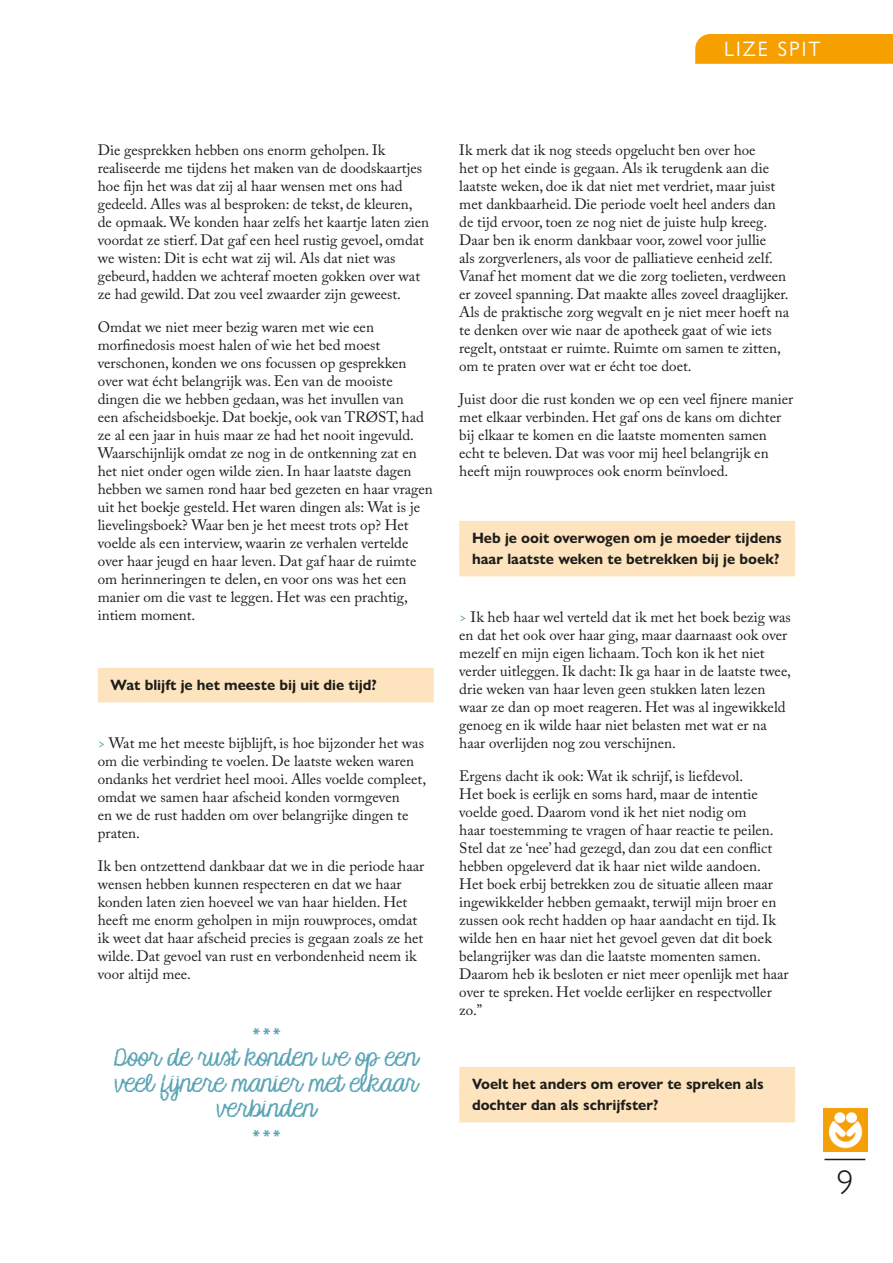
<style>
.page{position:relative;width:893px;height:1263px;background:#fff}
.page>*{position:absolute;margin:0;border:0;box-sizing:border-box;transform-origin:0 0}
.t1{font:300 34.5px "Gill Sans Nova";color:#1d1d1b}
.t2{font:24px/25.5px "KG Makes You Stronger";color:#5aa4b5;text-align:center}
.t3{font:21px "Gill Sans Nova";letter-spacing:.1em;color:#fff}
.t4{font:15px/18px "Adobe Caslon Pro";color:#1d1d1b}
.t5{font:700 15px/21px "Gill Sans Nova";color:#1d1d1b}
.s1{color:#5aa4b5}
</style>
<div class="page">
<hr style="left:824px;top:1159px;width:41px;height:1px;background:#1d1d1b">
<img style="left:824px;top:1108px;width:43px;height:44px">
<div style="left:98px;top:668px;width:336px;height:34px;background:#fee4be"></div>
<div style="left:459px;top:521px;width:336px;height:34px;background:#fee4be"></div>
<div style="left:459px;top:542px;width:336px;height:34px;background:#fee4be"></div>
<div style="left:459px;top:1067px;width:336px;height:34px;background:#fee4be"></div>
<div style="left:459px;top:1088px;width:336px;height:34px;background:#fee4be"></div>
<div style="left:695px;top:34px;width:198px;height:30px;background:#f6a000"></div>
<h3 class="t3" style="left:724px;top:36px;width:98px">LIZE SPIT</h3>
<p class="t4" style="left:98px;top:140px;width:333px">Die gesprekken hebben ons enorm geholpen. Ik realiseerde me tijdens het maken van de doodskaartjes hoe fijn het was dat zij al haar wensen met ons had gedeeld. Alles was al besproken: de tekst, de kleuren, de opmaak. We konden haar zelfs het kaartje laten zien voordat ze stierf. Dat gaf een heel rustig gevoel, omdat we wisten: Dit is echt wat zij wil. Als dat niet was gebeurd, hadden we achteraf moeten gokken over wat ze had gewild. Dat zou veel zwaarder zijn geweest.</p>
<p class="t4" style="left:98px;top:317px;width:337px">Omdat we niet meer bezig waren met wie een morfinedosis moest halen of wie het bed moest verschonen, konden we ons focussen op gesprekken over wat écht belangrijk was. Een van de mooiste dingen die we hebben gedaan, was het invullen van<br>een afscheidsboekje. Dat boekje, ook van TRØST, had ze al een jaar in huis maar ze had het nooit ingevuld.<br>Waarschijnlijk omdat ze nog in de ontkenning zat en het niet onder ogen wilde zien. In haar laatste dagen hebben we samen rond haar bed gezeten en haar vragen uit het boekje gesteld. Het waren dingen als: Wat is je lievelingsboek? Waar ben je het meest trots op? Het voelde als een interview, waarin ze verhalen vertelde over haar jeugd en haar leven. Dat gaf haar de ruimte om herinneringen te delen, en voor ons was het een manier om die vast te leggen. Het was een prachtig, intiem moment.</p>
<p class="t5" style="left:111px;top:674px;width:268px">Wat blijft je het meeste bij uit die tijd?</p>
<p class="t4" style="left:98px;top:734px;width:330px"><span class="s1">&gt;</span> Wat me het meeste bijblijft, is hoe bijzonder het was om die verbinding te voelen. De laatste weken waren ondanks het verdriet heel mooi. Alles voelde compleet, omdat we samen haar afscheid konden vormgeven<br>en we de rust hadden om over belangrijke dingen te praten.</p>
<p class="t4" style="left:98px;top:857px;width:328px">Ik ben ontzettend dankbaar dat we in die periode haar wensen hebben kunnen respecteren en dat we haar konden laten zien hoeveel we van haar hielden. Het heeft me enorm geholpen in mijn rouwproces, omdat ik weet dat haar afscheid precies is gegaan zoals ze het wilde. Dat gevoel van rust en verbondenheid neem ik voor altijd mee.</p>
<h2 class="t2" style="left:114px;top:1021px;width:305px">***<br>Door de rust konden we op een veel fijnere manier met elkaar verbinden<br>***</h2>
<p class="t4" style="left:459px;top:140px;width:331px">Ik merk dat ik nog steeds opgelucht ben over hoe<br>het op het einde is gegaan. Als ik terugdenk aan die laatste weken, doe ik dat niet met verdriet, maar juist met dankbaarheid. Die periode voelt heel anders dan de tijd ervoor, toen ze nog niet de juiste hulp kreeg.<br>Daar ben ik enorm dankbaar voor, zowel voor jullie<br>als zorgverleners, als voor de palliatieve eenheid zelf.<br>Vanaf het moment dat we die zorg toelieten, verdween er zoveel spanning. Dat maakte alles zoveel draaglijker.<br>Als de praktische zorg wegvalt en je niet meer hoeft na te denken over wie naar de apotheek gaat of wie iets regelt, ontstaat er ruimte. Ruimte om samen te zitten, om te praten over wat er écht toe doet.</p>
<p class="t4" style="left:459px;top:389px;width:336px">Juist door die rust konden we op een veel fijnere manier met elkaar verbinden. Het gaf ons de kans om dichter bij elkaar te komen en die laatste momenten samen echt te beleven. Dat was voor mij heel belangrijk en heeft mijn rouwproces ook enorm beïnvloed.</p>
<p class="t5" style="left:472px;top:527px;width:311px">Heb je ooit overwogen om je moeder tijdens haar laatste weken te betrekken bij je boek?</p>
<p class="t4" style="left:459px;top:608px;width:333px"><span class="s1">&gt;</span> Ik heb haar wel verteld dat ik met het boek bezig was en dat het ook over haar ging, maar daarnaast ook over mezelf en mijn eigen lichaam. Toch kon ik het niet verder uitleggen. Ik dacht: Ik ga haar in de laatste twee, drie weken van haar leven geen stukken laten lezen waar ze dan op moet reageren. Het was al ingewikkeld genoeg en ik wilde haar niet belasten met wat er na haar overlijden nog zou verschijnen.</p>
<p class="t4" style="left:459px;top:767px;width:331px">Ergens dacht ik ook: Wat ik schrijf, is liefdevol.<br>Het boek is eerlijk en soms hard, maar de intentie voelde goed. Daarom vond ik het niet nodig om<br>haar toestemming te vragen of haar reactie te peilen.<br>Stel dat ze ‘nee’ had gezegd, dan zou dat een conflict hebben opgeleverd dat ik haar niet wilde aandoen.<br>Het boek erbij betrekken zou de situatie alleen maar ingewikkelder hebben gemaakt, terwijl mijn broer en zussen ook recht hadden op haar aandacht en tijd. Ik wilde hen en haar niet het gevoel geven dat dit boek belangrijker was dan die laatste momenten samen.<br>Daarom heb ik besloten er niet meer openlijk met haar over te spreken. Het voelde eerlijker en respectvoller zo.”</p>
<p class="t5" style="left:472px;top:1073px;width:293px">Voelt het anders om erover te spreken als dochter dan als schrijfster?</p>
<h1 class="t1" style="left:836px;top:1161px;width:18px">9</h1>
</div>
